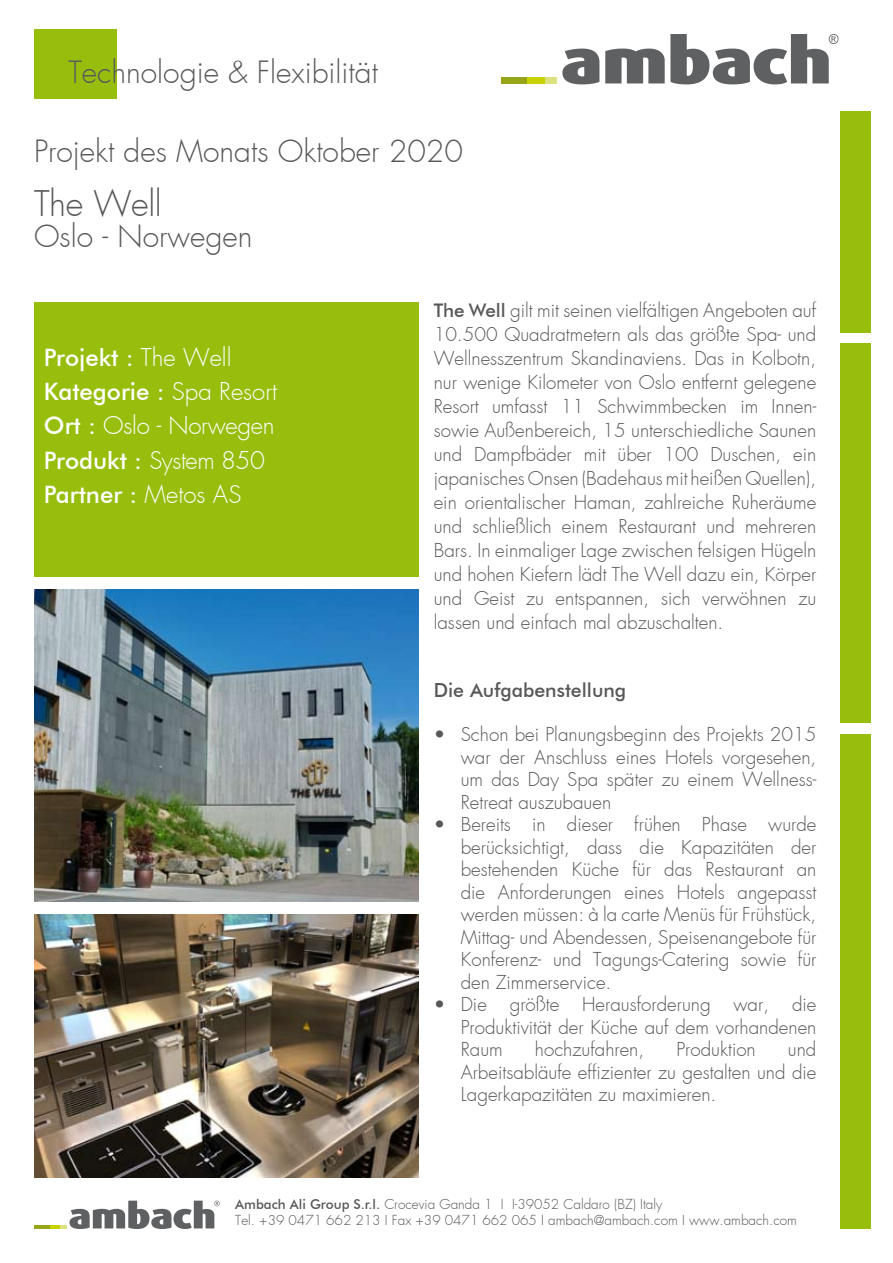
<style>
.page{position:relative;width:893px;height:1263px;background:#fff}
.page>*{position:absolute;margin:0;border:0;box-sizing:border-box;transform-origin:0 0}
.t1{font:300 34.5px "Futura";letter-spacing:-.01em;color:#58585a}
.t2{font:300 30px "Futura";color:#58585a}
.t3{font:500 24px/34.2px "Futura BT";color:#fff}
.t4{font:300 24px/34.2px "Futura";letter-spacing:-.01em;color:#fff}
.t5{font:500 19.5px "Futura BT";color:#58585a}
.t6{font:300 18.75px/22.5px "Futura";color:#58585a;text-align:justify}
.t7{font:300 13.5px/16.2px "Futura";color:#58585a}
.s1{font-family:"Futura";font-weight:300}
.s2{font-family:"Futura BT";font-weight:500}
</style>
<div class="page">
<div style="left:34px;top:302px;width:384px;height:275px;background:#97be0d"></div>
<div style="left:840px;top:734px;width:31px;height:495px;background:#97be0d"></div>
<div style="left:840px;top:343px;width:31px;height:380px;background:#97be0d"></div>
<div style="left:840px;top:111px;width:31px;height:222px;background:#97be0d"></div>
<hr style="left:34px;top:1225px;width:16px;height:3px;background:#97a619">
<svg style="left:50px;top:1200px;width:170px;height:29px"></svg>
<svg style="left:562px;top:49px;width:37px;height:35px"></svg>
<div style="left:501px;top:77px;width:26px;height:6px;background:#97a619"></div>
<div style="left:527px;top:77px;width:18px;height:6px;background:#c8d200"></div>
<div style="left:545px;top:77px;width:12px;height:6px;background:#dce282"></div>
<svg style="left:605px;top:34px;width:233px;height:50px"></svg>
<div style="left:34px;top:30px;width:82px;height:69px;background:#97be0d"></div>
<img style="left:34px;top:590px;width:384px;height:311px">
<img style="left:34px;top:914px;width:384px;height:264px">
<h2 class="t2" style="left:68px;top:52px;width:311px">Technologie &amp; Flexibilität</h2>
<h2 class="t2" style="left:34px;top:132px;width:431px">Projekt des Monats Oktober 2020</h2>
<h1 class="t1" style="left:34px;top:181px;width:129px">The Well</h1>
<h2 class="t2" style="left:34px;top:217px;width:220px">Oslo - Norwegen</h2>
<p class="t3" style="left:44px;top:340px;width:235px">Projekt : <span class="s1">The Well<br></span>Kategorie : <span class="s1">Spa Resort</span></p>
<p class="t4" style="left:44px;top:409px;width:232px"><span class="s2">Ort :</span> Oslo - Norwegen<br><span class="s2">Produkt :</span> System 850</p>
<p class="t3" style="left:44px;top:477px;width:199px">Partner : <span class="s1">Metos AS</span></p>
<p class="t6" style="left:434px;top:298px;width:384px;line-height:24px"><span class="s2">The Well</span> gilt mit seinen vielfältigen Angeboten auf 10.500 Quadratmetern als das größte Spa- und Wellnesszentrum Skandinaviens. Das in Kolbotn, nur wenige Kilometer von Oslo entfernt gelegene Resort umfasst 11 Schwimmbecken im Innen&shy;sowie Außenbereich, 15 unterschiedliche Saunen und Dampfbäder mit über 100 Duschen, ein japanisches Onsen (Badehaus mit heißen Quellen), ein orientalischer Haman, zahlreiche Ruheräume und schließlich einem Restaurant und mehreren Bars. In einmaliger Lage zwischen felsigen Hügeln und hohen Kiefern lädt The Well dazu ein, Körper und Geist zu entspannen, sich verwöhnen zu lassen und einfach mal abzuschalten.</p>
<p class="t5" style="left:434px;top:678px;width:194px">Die Aufgabenstellung</p>
<p class="t6" style="left:461px;top:723px;width:357px;text-indent:-27px">• Schon bei Planungsbeginn des Projekts 2015 war der Anschluss eines Hotels vorgesehen, um das Day Spa später zu einem Wellness-Retreat auszubauen</p>
<p class="t6" style="left:461px;top:813px;width:357px;text-indent:-27px">• Bereits in dieser frühen Phase wurde berücksichtigt, dass die Kapazitäten der bestehenden Küche für das Restaurant an die Anforderungen eines Hotels angepasst werden müssen: à la carte Menüs für Frühstück, Mittag- und Abendessen, Speisenangebote für Konferenz- und Tagungs-Catering sowie für den Zimmerservice.</p>
<p class="t6" style="left:461px;top:993px;width:357px;text-indent:-27px">• Die größte Herausforderung war, die Produktivität der Küche auf dem vorhandenen Raum</p>
<p class="t6" style="left:535px;top:1038px;width:111px">hochzufahren,</p>
<p class="t6" style="left:676px;top:1038px;width:81px">Produktion</p>
<p class="t6" style="left:461px;top:1038px;width:357px;text-indent:327px">und Arbeitsabläufe effizienter zu gestalten und die Lagerkapazitäten zu maximieren.</p>
<p class="t7" style="left:235px;top:1196px;width:563px"><span class="s2">Ambach Ali Group S.r.l.</span> Crocevia Ganda 1 I I-39052 Caldaro (BZ) Italy<br>Tel. +39 0471 662 213 I Fax +39 0471 662 065 I ambach@ambach.com I www.ambach.com</p>
</div>
